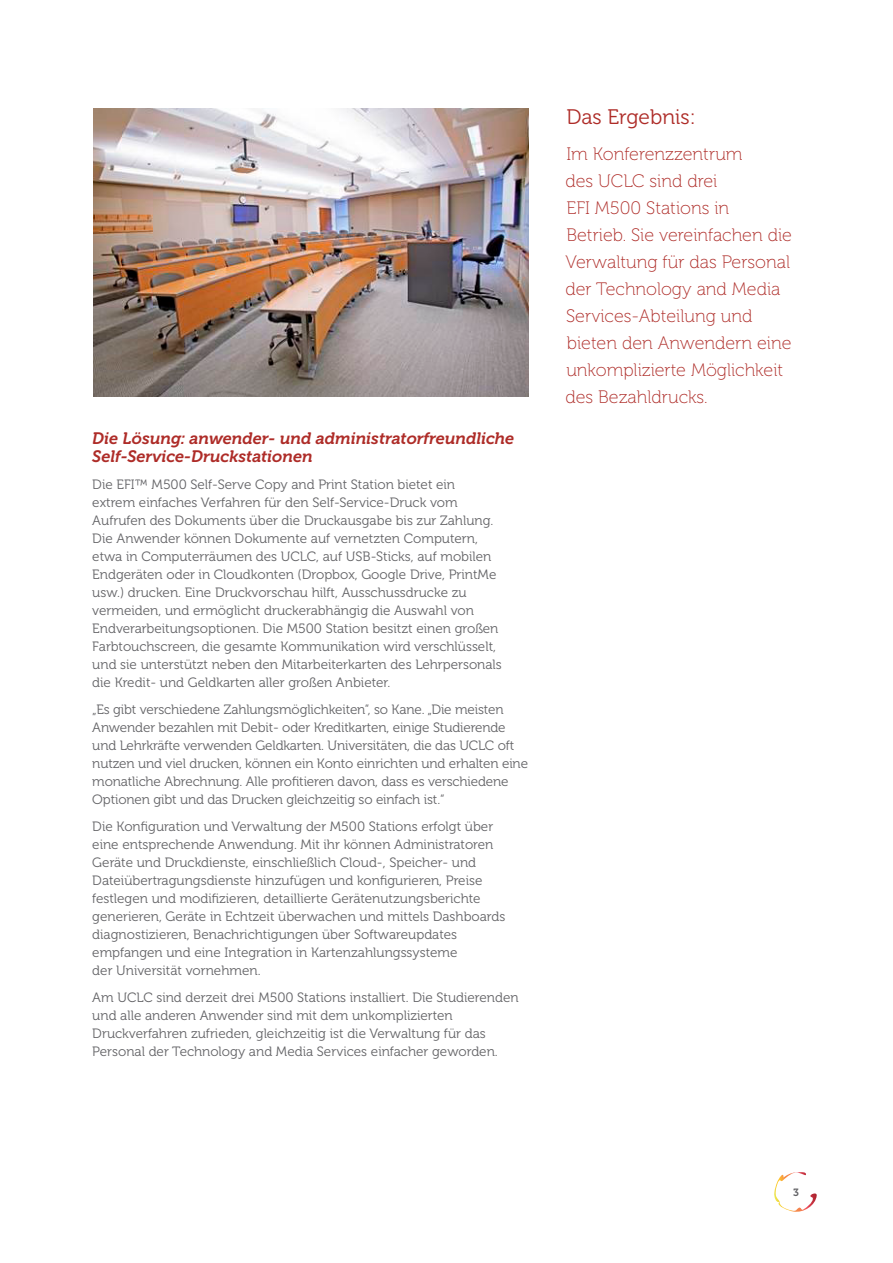
<style>
.page{position:relative;width:893px;height:1263px;background:#fff}
.page>*{position:absolute;margin:0;border:0;box-sizing:border-box;transform-origin:0 0}
.t1{font:21px "Museo 300";color:#ae2c28}
.t2{font:18px/27px "Museo 100";color:#ae2c28}
.t3{font:italic 16.5px/18px "Museo 700";color:#ae2c28}
.t4{font:13.5px/18px "Museo 300";color:#636366}
.t5{font:10.5px "Museo 700";color:#636366}
</style>
<div class="page">
<svg style="left:774px;top:1172px;width:43px;height:40px"></svg>
<img style="left:93px;top:108px;width:435px;height:288px">
<p class="t3" style="left:92px;top:430px;width:423px">Die Lösung: anwender- und administratorfreundliche<br>Self-Service-Druckstationen</p>
<p class="t4" style="left:92px;top:476px;width:411px">Die EFI™ M500 Self-Serve Copy and Print Station bietet ein<br>extrem einfaches Verfahren für den Self-Service-Druck vom Aufrufen des Dokuments über die Druckausgabe bis zur Zahlung.<br>Die Anwender können Dokumente auf vernetzten Computern, etwa in Computerräumen des UCLC, auf USB-Sticks, auf mobilen Endgeräten oder in Cloudkonten (Dropbox, Google Drive, PrintMe usw.) drucken. Eine Druckvorschau hilft, Ausschussdrucke zu vermeiden, und ermöglicht druckerabhängig die Auswahl von Endverarbeitungsoptionen. Die M500 Station besitzt einen großen Farbtouchscreen, die gesamte Kommunikation wird verschlüsselt, und sie unterstützt neben den Mitarbeiterkarten des Lehrpersonals die Kredit- und Geldkarten aller großen Anbieter.</p>
<p class="t4" style="left:92px;top:701px;width:437px">„Es gibt verschiedene Zahlungsmöglichkeiten“, so Kane. „Die meisten Anwender bezahlen mit Debit- oder Kreditkarten, einige Studierende und Lehrkräfte verwenden Geldkarten. Universitäten, die das UCLC oft nutzen und viel drucken, können ein Konto einrichten und erhalten eine monatliche Abrechnung. Alle profitieren davon, dass es verschiedene Optionen gibt und das Drucken gleichzeitig so einfach ist.“</p>
<p class="t4" style="left:92px;top:818px;width:415px">Die Konfiguration und Verwaltung der M500 Stations erfolgt über eine entsprechende Anwendung. Mit ihr können Administratoren Geräte und Druckdienste, einschließlich Cloud-, Speicher- und Dateiübertragungsdienste hinzufügen und konfigurieren, Preise festlegen und modifizieren, detaillierte Gerätenutzungsberichte generieren, Geräte in Echtzeit überwachen und mittels Dashboards diagnostizieren, Benachrichtigungen über Softwareupdates empfangen und eine Integration in Kartenzahlungssysteme<br>der Universität vornehmen.</p>
<p class="t4" style="left:92px;top:989px;width:428px">Am UCLC sind derzeit drei M500 Stations installiert. Die Studierenden und alle anderen Anwender sind mit dem unkomplizierten Druckverfahren zufrieden, gleichzeitig ist die Verwaltung für das Personal der Technology and Media Services einfacher geworden.</p>
<h1 class="t1" style="left:566px;top:105px;width:131px">Das Ergebnis:</h1>
<p class="t2" style="left:565px;top:141px;width:228px">Im Konferenzzentrum<br>des UCLC sind drei<br>EFI M500 Stations in<br>Betrieb. Sie vereinfachen die<br>Verwaltung für das Personal der Technology and Media<br>Services-Abteilung und bieten den Anwendern eine unkomplizierte Möglichkeit des Bezahldrucks.</p>
<p class="t5" style="left:793px;top:1186px;width:7px">3</p>
</div>
